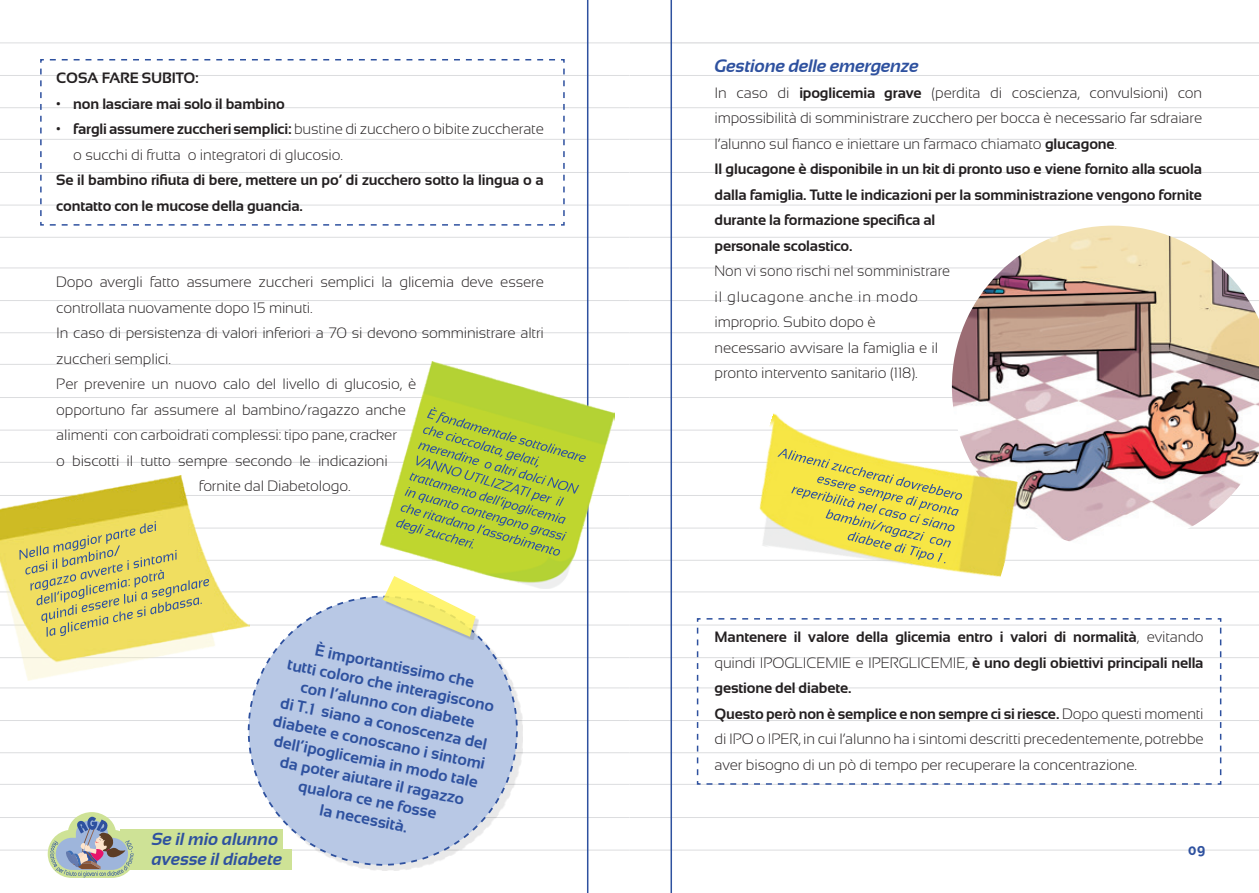
<style>
.page{position:relative;width:1259px;height:893px;background:#fff}
.page>*{position:absolute;margin:0;border:0;box-sizing:border-box;transform-origin:0 0}
.t1{font:italic 700 18px "Sansation";letter-spacing:-.01em;color:#2e519f}
.t2{font:italic 700 17.4px/20.1px "Sansation";color:#2e519f}
.t3{font:700 16.2px/19.6px "Sansation";color:#2e519f;text-align:center}
.t4{font:300 15px/25.5px "Sansation";letter-spacing:-.01em;color:#231f20}
.t5{font:700 15px/25.5px "Sansation";letter-spacing:-.01em;color:#231f20;text-align:justify}
.t6{font:700 13.5px "Oceania";color:#2e519f}
.s1{font-weight:700}
.s2{font-weight:300}
</style>
<div class="page">
<hr style="left:629px;top:43px;width:630px;height:1px;background:#d1d2d4">
<hr style="left:629px;top:268px;width:630px;height:1px;background:#dcdddf">
<hr style="left:629px;top:495px;width:630px;height:1px;background:#dcdddf">
<hr style="left:629px;top:687px;width:630px;height:1px;background:#dcdddf">
<hr style="left:629px;top:172px;width:630px;height:1px;background:#dcdddf">
<hr style="left:629px;top:397px;width:630px;height:1px;background:#dcdddf">
<hr style="left:629px;top:625px;width:630px;height:1px;background:#dcdddf">
<hr style="left:629px;top:817px;width:630px;height:1px;background:#dcdddf">
<hr style="left:629px;top:107px;width:630px;height:1px;background:#dcdddf">
<hr style="left:629px;top:332px;width:630px;height:1px;background:#dcdddf">
<hr style="left:629px;top:560px;width:630px;height:1px;background:#dcdddf">
<hr style="left:629px;top:752px;width:630px;height:1px;background:#dcdddf">
<hr style="left:629px;top:237px;width:630px;height:1px;background:#dcdddf">
<hr style="left:629px;top:462px;width:630px;height:1px;background:#dcdddf">
<hr style="left:629px;top:75px;width:630px;height:1px;background:#dcdddf">
<hr style="left:629px;top:300px;width:630px;height:1px;background:#dcdddf">
<hr style="left:629px;top:528px;width:630px;height:1px;background:#dcdddf">
<hr style="left:629px;top:720px;width:630px;height:1px;background:#dcdddf">
<hr style="left:629px;top:205px;width:630px;height:1px;background:#dcdddf">
<hr style="left:629px;top:430px;width:630px;height:1px;background:#dcdddf">
<hr style="left:629px;top:657px;width:630px;height:1px;background:#dcdddf">
<hr style="left:629px;top:850px;width:630px;height:1px;background:#dcdddf">
<hr style="left:629px;top:139px;width:630px;height:1px;background:#dcdddf">
<hr style="left:629px;top:364px;width:630px;height:1px;background:#dcdddf">
<hr style="left:629px;top:591px;width:630px;height:1px;background:#dcdddf">
<hr style="left:629px;top:784px;width:630px;height:1px;background:#dcdddf">
<hr style="left:670px;top:0;width:2px;height:893px;background:#2e519f">
<hr style="left:0;top:43px;width:629px;height:1px;background:#dcdddf">
<hr style="left:0;top:268px;width:629px;height:1px;background:#dcdddf">
<hr style="left:0;top:495px;width:629px;height:1px;background:#dcdddf">
<hr style="left:0;top:687px;width:629px;height:1px;background:#dcdddf">
<hr style="left:0;top:172px;width:629px;height:1px;background:#dcdddf">
<hr style="left:0;top:397px;width:629px;height:1px;background:#dcdddf">
<hr style="left:0;top:625px;width:629px;height:1px;background:#dcdddf">
<hr style="left:0;top:817px;width:629px;height:1px;background:#dcdddf">
<hr style="left:0;top:107px;width:629px;height:1px;background:#dcdddf">
<hr style="left:0;top:332px;width:629px;height:1px;background:#dcdddf">
<hr style="left:0;top:560px;width:629px;height:1px;background:#dcdddf">
<hr style="left:0;top:752px;width:629px;height:1px;background:#dcdddf">
<hr style="left:0;top:237px;width:629px;height:1px;background:#dcdddf">
<hr style="left:0;top:462px;width:629px;height:1px;background:#dcdddf">
<hr style="left:0;top:75px;width:629px;height:1px;background:#dcdddf">
<hr style="left:0;top:300px;width:629px;height:1px;background:#dcdddf">
<hr style="left:0;top:528px;width:629px;height:1px;background:#dcdddf">
<hr style="left:0;top:720px;width:629px;height:1px;background:#dcdddf">
<hr style="left:0;top:205px;width:629px;height:1px;background:#dcdddf">
<hr style="left:0;top:430px;width:629px;height:1px;background:#dcdddf">
<hr style="left:0;top:657px;width:629px;height:1px;background:#dcdddf">
<hr style="left:0;top:850px;width:629px;height:1px;background:#dcdddf">
<hr style="left:0;top:139px;width:629px;height:1px;background:#dcdddf">
<hr style="left:0;top:364px;width:629px;height:1px;background:#dcdddf">
<hr style="left:0;top:591px;width:629px;height:1px;background:#dcdddf">
<hr style="left:0;top:784px;width:629px;height:1px;background:#dcdddf">
<hr style="left:587px;top:0;width:1px;height:893px;background:#2e519f">
<div style="left:120px;top:829px;width:162px;height:20px;background:#cee296"></div>
<div style="left:114px;top:849px;width:178px;height:21px;background:#cee296"></div>
<svg style="left:48px;top:812px;width:86px;height:66px"></svg>
<svg style="left:39px;top:59px;width:526px;height:167px"></svg>
<svg style="left:696px;top:618px;width:526px;height:167px"></svg>
<img style="left:381px;top:362px;width:234px;height:226px">
<img style="left:952px;top:226px;width:307px;height:316px">
<img style="left:0;top:476px;width:250px;height:204px">
<svg style="left:237px;top:584px;width:292px;height:267px"></svg>
<svg style="left:241px;top:576px;width:284px;height:295px"></svg>
<img style="left:735px;top:408px;width:293px;height:185px">
<svg style="left:777px;top:449px;width:185px;height:114px;background:#e4db6c"></svg>
<svg style="left:396px;top:407px;width:190px;height:149px;background:#b0c844"></svg>
<svg style="left:19px;top:521px;width:190px;height:116px;background:#dbcf67"></svg>
<p class="t5" style="left:56px;top:65px;width:144px">COSA FARE SUBITO:</p>
<p class="t5" style="left:56px;top:91px;width:230px">• non lasciare mai solo il bambino</p>
<p class="t4" style="left:73px;top:116px;width:472px;text-indent:-17px"><span class="s1">• fargli assumere zuccheri semplici:</span> bustine di zucchero o bibite zuccherate o succhi di frutta o integratori di glucosio.</p>
<p class="t5" style="left:56px;top:167px;width:489px">Se il bambino rifiuta di bere, mettere un po’ di zucchero sotto la lingua o a contatto con le mucose della guancia.</p>
<p class="t4" style="left:56px;top:269px;width:489px">Dopo avergli fatto assumere zuccheri semplici la glicemia deve essere controllata nuovamente dopo 15 minuti.</p>
<p class="t4" style="left:56px;top:320px;width:489px">In caso di persistenza di valori inferiori a 70 si devono somministrare altri zuccheri semplici.</p>
<p class="t4" style="left:56px;top:371px;width:362px">Per prevenire un nuovo calo del livello di glucosio, è</p>
<p class="t4" style="left:56px;top:397px;width:351px">opportuno far assumere al bambino/ragazzo anche</p>
<p class="t4" style="left:56px;top:422px;width:342px">alimenti con carboidrati complessi: tipo pane, cracker</p>
<p class="t4" style="left:56px;top:448px;width:333px">o biscotti il tutto sempre secondo le indicazioni</p>
<p class="t4" style="left:199px;top:473px;width:153px">fornite dal Diabetologo.</p>
<p class="t3" style="left:317px;top:639px;width:164px;rotate:12deg">È importantissimo che</p>
<p class="t3" style="left:290px;top:653px;width:212px;rotate:12deg">tutti coloro che interagiscono</p>
<p class="t3" style="left:303px;top:676px;width:179px;rotate:12deg">con l’alunno con diabete</p>
<p class="t3" style="left:283px;top:692px;width:212px;rotate:12deg">di T.1 siano a conoscenza del</p>
<p class="t3" style="left:276px;top:710px;width:217px;rotate:12deg">diabete e conoscano i sintomi dell’ipoglicemia in modo tale</p>
<p class="t3" style="left:282px;top:751px;width:189px;rotate:12deg">da poter aiutare il ragazzo qualora ce ne fosse</p>
<p class="t3" style="left:322px;top:799px;width:91px;rotate:12deg">la necessità.</p>
<p class="t2" style="left:152px;top:829px;width:132px">Se il mio alunno avesse il diabete</p>
<p class="t1" style="left:714px;top:56px;width:206px">Gestione delle emergenze</p>
<p class="t4" style="left:714px;top:80px;width:489px;text-align:justify">In caso di <span class="s1">ipoglicemia grave</span> (perdita di coscienza, convulsioni) con impossibilità di somministrare zucchero per bocca è necessario far sdraiare l’alunno sul fianco e iniettare un farmaco chiamato <span class="s1">glucagone</span>.</p>
<p class="t5" style="left:714px;top:156px;width:489px">Il glucagone è disponibile in un kit di pronto uso e viene fornito alla scuola dalla famiglia. Tutte le indicazioni per la somministrazione vengono fornite durante la formazione specifica al</p>
<p class="t5" style="left:714px;top:233px;width:139px">personale scolastico.</p>
<p class="t4" style="left:714px;top:258px;width:237px">Non vi sono rischi nel somministrare il glucagone anche in modo</p>
<p class="t4" style="left:714px;top:309px;width:163px">improprio. Subito dopo è</p>
<p class="t4" style="left:714px;top:335px;width:225px">necessario avvisare la famiglia e il pronto intervento sanitario (118).</p>
<p class="t5" style="left:714px;top:624px;width:490px">Mantenere il valore della glicemia entro i valori di normalità<span class="s2">, evitando quindi IPOGLICEMIE e IPERGLICEMIE,</span> è uno degli obiettivi principali nella gestione del diabete.</p>
<p class="t5" style="left:714px;top:701px;width:490px">Questo però non è semplice e non sempre ci si riesce. <span class="s2">Dopo questi momenti</span></p>
<p class="t4" style="left:714px;top:726px;width:491px">di IPO o IPER, in cui l’alunno ha i sintomi descritti precedentemente, potrebbe aver bisogno di un pò di tempo per recuperare la concentrazione.</p>
<p class="t6" style="left:1187px;top:842px;width:19px">09</p>
</div>
